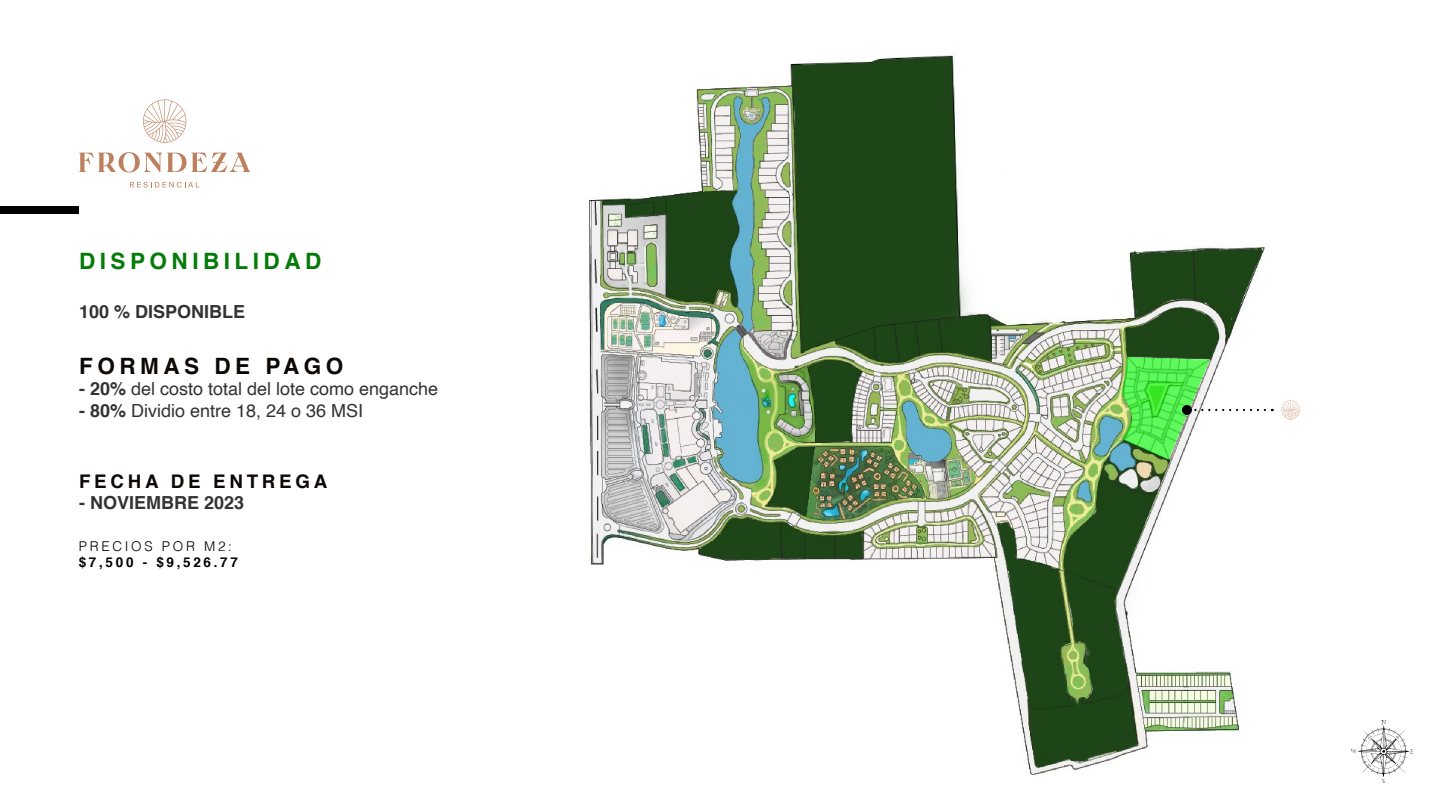
<style>
.page{position:relative;width:1440px;height:810px;background:#fff}
.page>*{position:absolute;margin:0;border:0;box-sizing:border-box;transform-origin:0 0}
.t1{font:700 22.5px "Helvetica";letter-spacing:.2em;color:#047b08}
.t2{font:700 22.5px "Helvetica";letter-spacing:.2em;color:#0c0806}
.t3{font:700 18.75px "Helvetica";letter-spacing:.2em;color:#0c0806}
.t4{font:18px "Helvetica";color:#333}
.t5{font:700 18px "Helvetica";color:#333}
.t6{font:700 13.5px "Helvetica";letter-spacing:.2em;color:#000}
.t7{font:300 13.5px "Helvetica";letter-spacing:.2em;color:#000}
.s1{font-weight:700}
</style>
<div class="page">
<svg style="left:1351px;top:720px;width:62px;height:63px"></svg>
<img style="left:589px;top:55px;width:685px;height:720px">
<div style="left:0;top:206px;width:79px;height:8px;background:#000"></div>
<svg style="left:143px;top:99px;width:44px;height:44px"></svg>
<svg style="left:130px;top:182px;width:70px;height:6px"></svg>
<svg style="left:79px;top:152px;width:171px;height:20px"></svg>
<svg style="left:1281px;top:400px;width:19px;height:20px"></svg>
<svg style="left:1121px;top:357px;width:144px;height:103px"></svg>
<div style="left:1182px;top:405px;width:10px;height:10px;background:#000;border-radius:50%"></div>
<p class="t1" style="left:79px;top:243px;width:244px">DISPONIBILIDAD</p>
<p class="t5" style="left:79px;top:297px;width:168px">100 % DISPONIBLE</p>
<p class="t2" style="left:79px;top:348px;width:266px">FORMAS DE PAGO</p>
<p class="t4" style="left:79px;top:375px;width:361px"><span class="s1">- 20%</span> del costo total del lote como enganche</p>
<p class="t4" style="left:79px;top:397px;width:286px"><span class="s1">- 80%</span> Dividio entre 18, 24 o 36 MSI</p>
<p class="t3" style="left:79px;top:466px;width:250px">FECHA DE ENTREGA</p>
<p class="t5" style="left:79px;top:489px;width:167px">- NOVIEMBRE 2023</p>
<p class="t7" style="left:79px;top:535px;width:155px">PRECIOS POR M2:</p>
<p class="t6" style="left:79px;top:551px;width:161px">$7,500 - $9,526.77</p>
</div>
